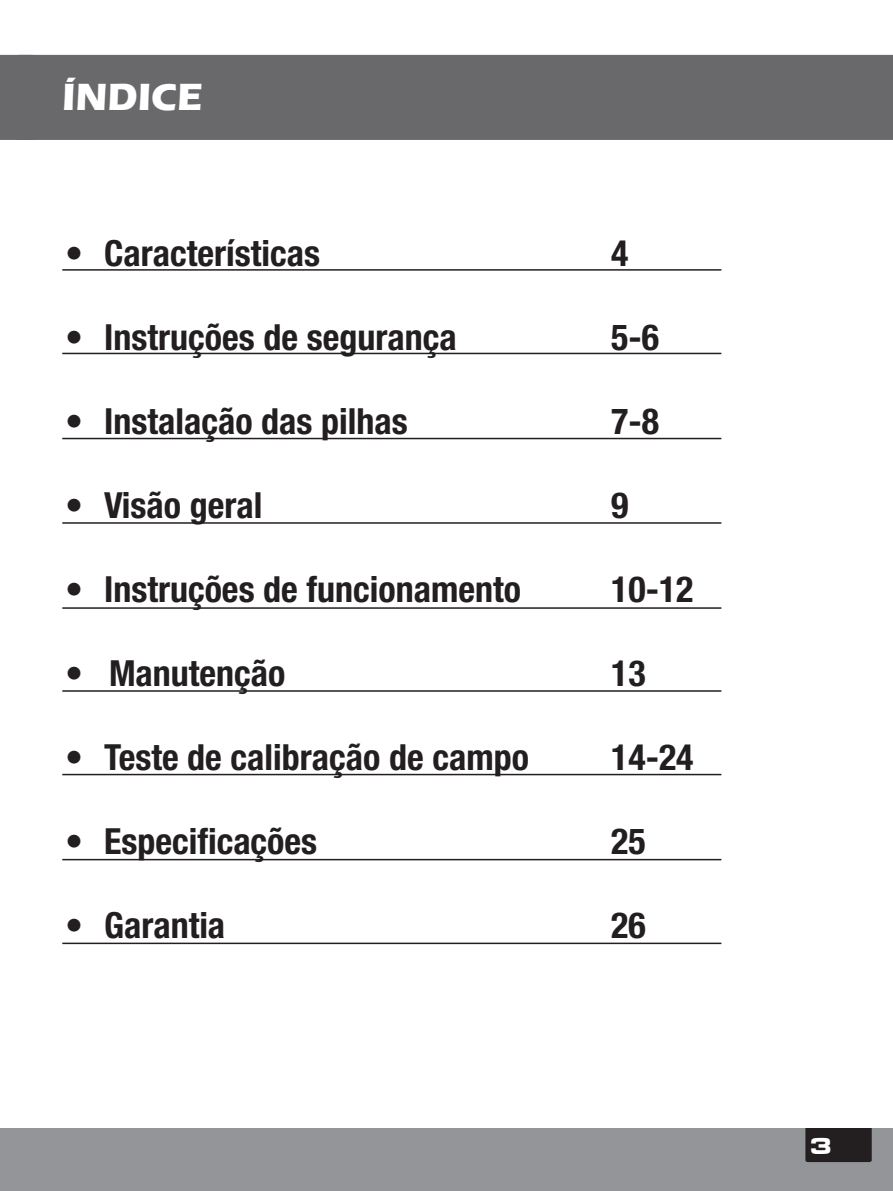
<style>
.page{position:relative;width:893px;height:1191px;background:#fff}
.page>*{position:absolute;margin:0;border:0;box-sizing:border-box;transform-origin:0 0}
.t1{font:700 39px "Eras ITC";color:#fff}
.t2{font:700 condensed 36px "Helvetica Neue";color:#231f20}
.t3{font:24px "Microgramma D Bold Exte";color:#fff}
</style>
<div class="page">
<div style="left:0;top:1128px;width:893px;height:63px;background:#939598"></div>
<div style="left:805px;top:1128px;width:67px;height:34px;background:#231f20"></div>
<svg style="left:0;top:55px;width:9px;height:85px"></svg>
<div style="left:9px;top:55px;width:884px;height:85px;background:#69696c"></div>
<hr style="left:62px;top:269px;width:659px;height:2px;background:#231f20">
<hr style="left:62px;top:438px;width:659px;height:1px;background:#231f20">
<hr style="left:62px;top:522px;width:659px;height:2px;background:#231f20">
<hr style="left:62px;top:607px;width:659px;height:2px;background:#231f20">
<hr style="left:62px;top:690px;width:659px;height:1px;background:#231f20">
<hr style="left:62px;top:774px;width:659px;height:1px;background:#231f20">
<hr style="left:62px;top:859px;width:659px;height:1px;background:#231f20">
<hr style="left:62px;top:942px;width:659px;height:2px;background:#231f20">
<hr style="left:62px;top:353px;width:659px;height:1px;background:#231f20">
<p class="t1" style="left:62px;top:75px;width:142px">ÍNDICE</p>
<p class="t2" style="left:65px;top:231px;width:256px">• Características</p>
<p class="t2" style="left:611px;top:231px;width:19px">4</p>
<p class="t2" style="left:65px;top:315px;width:393px">• Instruções de segurança</p>
<p class="t2" style="left:611px;top:315px;width:49px">5-6</p>
<p class="t2" style="left:65px;top:399px;width:344px">• Instalação das pilhas</p>
<p class="t2" style="left:611px;top:399px;width:49px">7-8</p>
<p class="t2" style="left:65px;top:483px;width:199px">• Visão geral</p>
<p class="t2" style="left:611px;top:483px;width:19px">9</p>
<p class="t2" style="left:65px;top:567px;width:457px">• Instruções de funcionamento</p>
<p class="t2" style="left:611px;top:567px;width:84px">10-12</p>
<p class="t2" style="left:65px;top:651px;width:222px">• Manutenção</p>
<p class="t2" style="left:611px;top:651px;width:36px">13</p>
<p class="t2" style="left:65px;top:735px;width:465px">• Teste de calibração de campo</p>
<p class="t2" style="left:611px;top:735px;width:84px">14-24</p>
<p class="t2" style="left:65px;top:819px;width:254px">• Especificações</p>
<p class="t2" style="left:611px;top:819px;width:36px">25</p>
<p class="t2" style="left:65px;top:903px;width:162px">• Garantia</p>
<p class="t2" style="left:611px;top:903px;width:36px">26</p>
<p class="t3" style="left:810px;top:1129px;width:23px">3</p>
</div>
